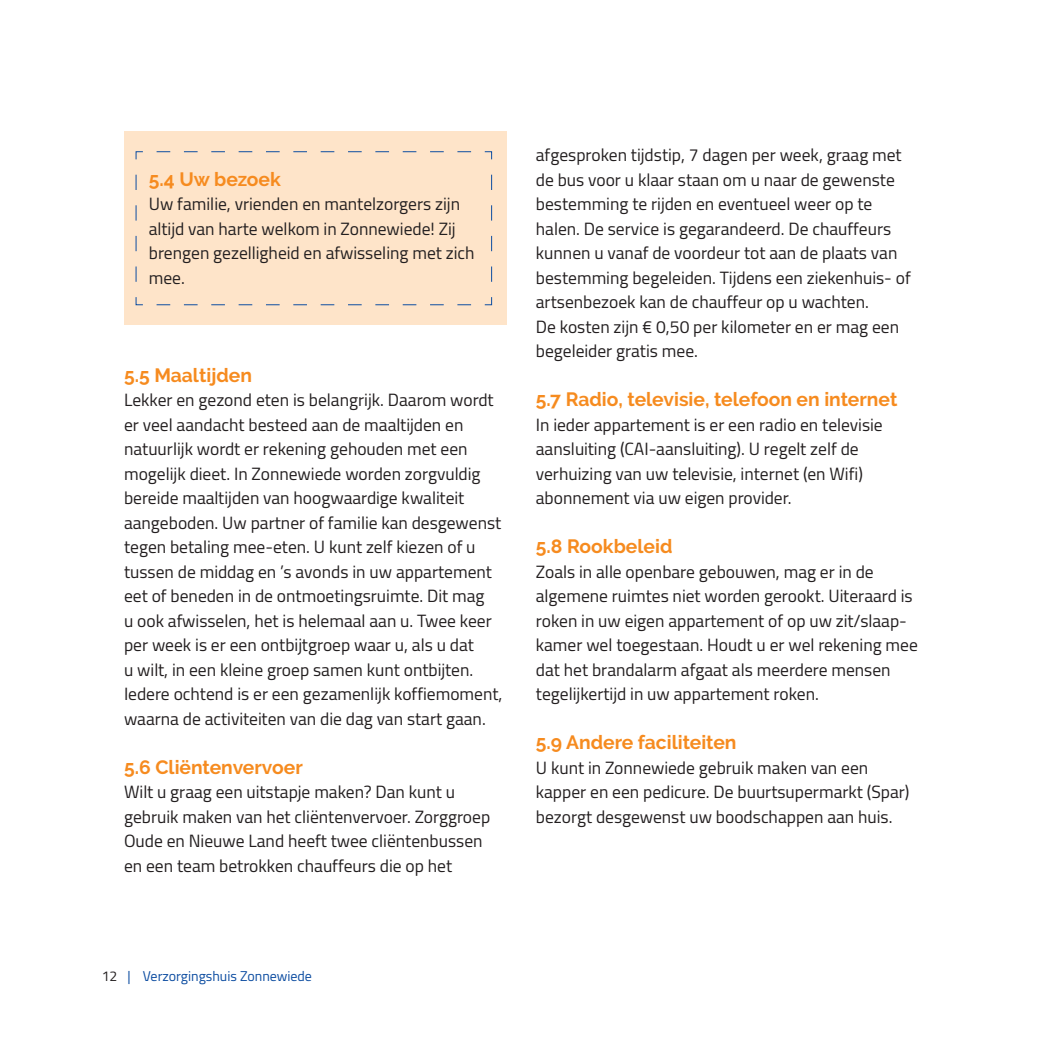
<style>
.page{position:relative;width:1042px;height:1042px;background:#fff}
.page>*{position:absolute;margin:0;border:0;box-sizing:border-box;transform-origin:0 0}
.t1{font:700 19.25px "Raleway";color:#f68b1f}
.t2{font:17.5px/24.5px "Cairo";color:#231f20}
.t3{font:14px "Cairo";color:#0d4da1}
.s1{color:#231f20}
</style>
<div class="page">
<div style="left:124px;top:131px;width:382px;height:194px;background:#fee4c9"></div>
<svg style="left:135px;top:151px;width:357px;height:155px"></svg>
<p class="t1" style="left:149px;top:168px;width:134px">5.4 Uw bezoek</p>
<p class="t2" style="left:149px;top:191px;width:327px">Uw familie, vrienden en mantelzorgers zijn altijd van harte welkom in Zonnewiede! Zij brengen gezelligheid en afwisseling met zich mee.</p>
<p class="t1" style="left:124px;top:364px;width:129px">5.5 Maaltijden</p>
<p class="t2" style="left:124px;top:387px;width:380px">Lekker en gezond eten is belangrijk. Daarom wordt er veel aandacht besteed aan de maaltijden en natuurlijk wordt er rekening gehouden met een mogelijk dieet. In Zonnewiede worden zorgvuldig bereide maaltijden van hoogwaardige kwaliteit aangeboden. Uw partner of familie kan desgewenst tegen betaling mee-eten. U kunt zelf kiezen of u tussen de middag en ’s avonds in uw appartement eet of beneden in de ontmoetingsruimte. Dit mag<br>u ook afwisselen, het is helemaal aan u. Twee keer per week is er een ontbijtgroep waar u, als u dat<br>u wilt, in een kleine groep samen kunt ontbijten.<br>Iedere ochtend is er een gezamenlijk koffiemoment, waarna de activiteiten van die dag van start gaan.</p>
<p class="t1" style="left:124px;top:756px;width:180px">5.6 Cliëntenvervoer</p>
<p class="t2" style="left:124px;top:779px;width:368px">Wilt u graag een uitstapje maken? Dan kunt u gebruik maken van het cliëntenvervoer. Zorggroep Oude en Nieuwe Land heeft twee cliëntenbussen en een team betrokken chauffeurs die op het</p>
<p class="t2" style="left:536px;top:142px;width:376px">afgesproken tijdstip, 7 dagen per week, graag met de bus voor u klaar staan om u naar de gewenste bestemming te rijden en eventueel weer op te halen. De service is gegarandeerd. De chauffeurs kunnen u vanaf de voordeur tot aan de plaats van bestemming begeleiden. Tijdens een ziekenhuis- of artsenbezoek kan de chauffeur op u wachten.<br>De kosten zijn € 0,50 per kilometer en er mag een begeleider gratis mee.</p>
<p class="t1" style="left:536px;top:388px;width:363px">5.7 Radio, televisie, telefoon en internet</p>
<p class="t2" style="left:536px;top:412px;width:348px">In ieder appartement is er een radio en televisie aansluiting (CAI-aansluiting). U regelt zelf de verhuizing van uw televisie, internet (en Wifi) abonnement via uw eigen provider.</p>
<p class="t1" style="left:536px;top:535px;width:138px">5.8 Rookbeleid</p>
<p class="t2" style="left:536px;top:559px;width:383px">Zoals in alle openbare gebouwen, mag er in de algemene ruimtes niet worden gerookt. Uiteraard is roken in uw eigen appartement of op uw zit/slaap&shy;kamer wel toegestaan. Houdt u er wel rekening mee dat het brandalarm afgaat als meerdere mensen tegelijkertijd in uw appartement roken.</p>
<p class="t1" style="left:536px;top:731px;width:202px">5.9 Andere faciliteiten</p>
<p class="t2" style="left:536px;top:755px;width:375px">U kunt in Zonnewiede gebruik maken van een kapper en een pedicure. De buurtsupermarkt (Spar) bezorgt desgewenst uw boodschappen aan huis.</p>
<p class="t3" style="left:102px;top:964px;width:212px"><span class="s1">12</span> | Verzorgingshuis Zonnewiede</p>
</div>
